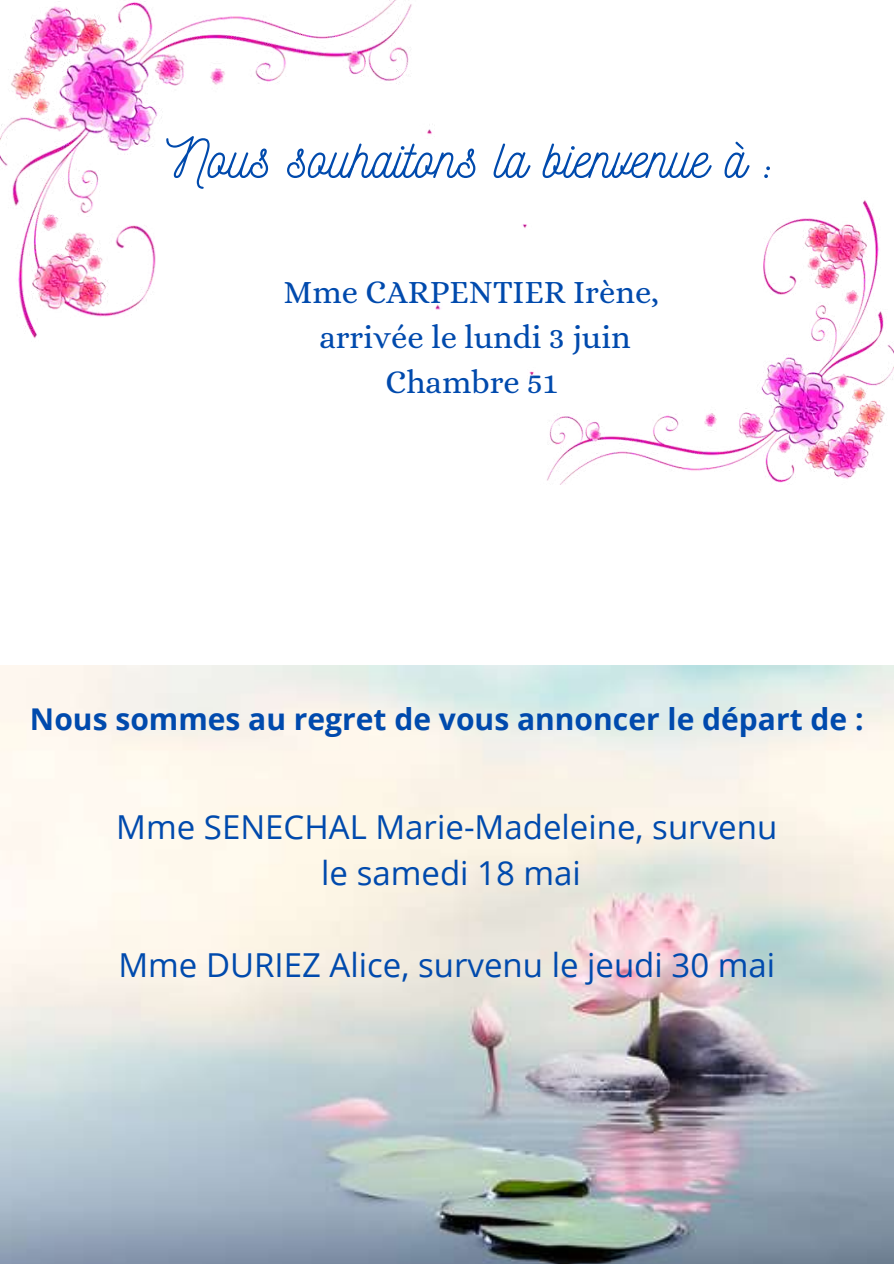
<style>
.page{position:relative;width:894px;height:1264px;background:#fff}
.page>*{position:absolute;margin:0;border:0;box-sizing:border-box;transform-origin:0 0}
.t1{font:53.85px "Nickainley";color:#004aad}
.t2{font:33px/46.2px "Open Sans";color:#004aad;text-align:center}
.t3{font:32.7px/45px "Alice";color:#004aad;text-align:center}
.t4{font:700 30px "Open Sans";color:#004aad}
</style>
<div class="page">
<img style="left:0;top:0;width:441px;height:339px">
<img style="left:522px;top:200px;width:371px;height:284px">
<img style="left:0;top:665px;width:893px;height:598px">
<h1 class="t1" style="left:166px;top:124px;width:611px">Nous souhaitons la bienvenue à :</h1>
<p class="t3" style="left:283px;top:269px;width:377px">Mme CARPENTIER Irène, arrivée le lundi 3 juin<br>Chambre 51</p>
<p class="t4" style="left:30px;top:697px;width:834px">Nous sommes au regret de vous annoncer le départ de :</p>
<p class="t2" style="left:116px;top:802px;width:662px">Mme SENECHAL Marie-Madeleine, survenu le samedi 18 mai</p>
<p class="t2" style="left:118px;top:941px;width:658px">Mme DURIEZ Alice, survenu le jeudi 30 mai</p>
</div>
